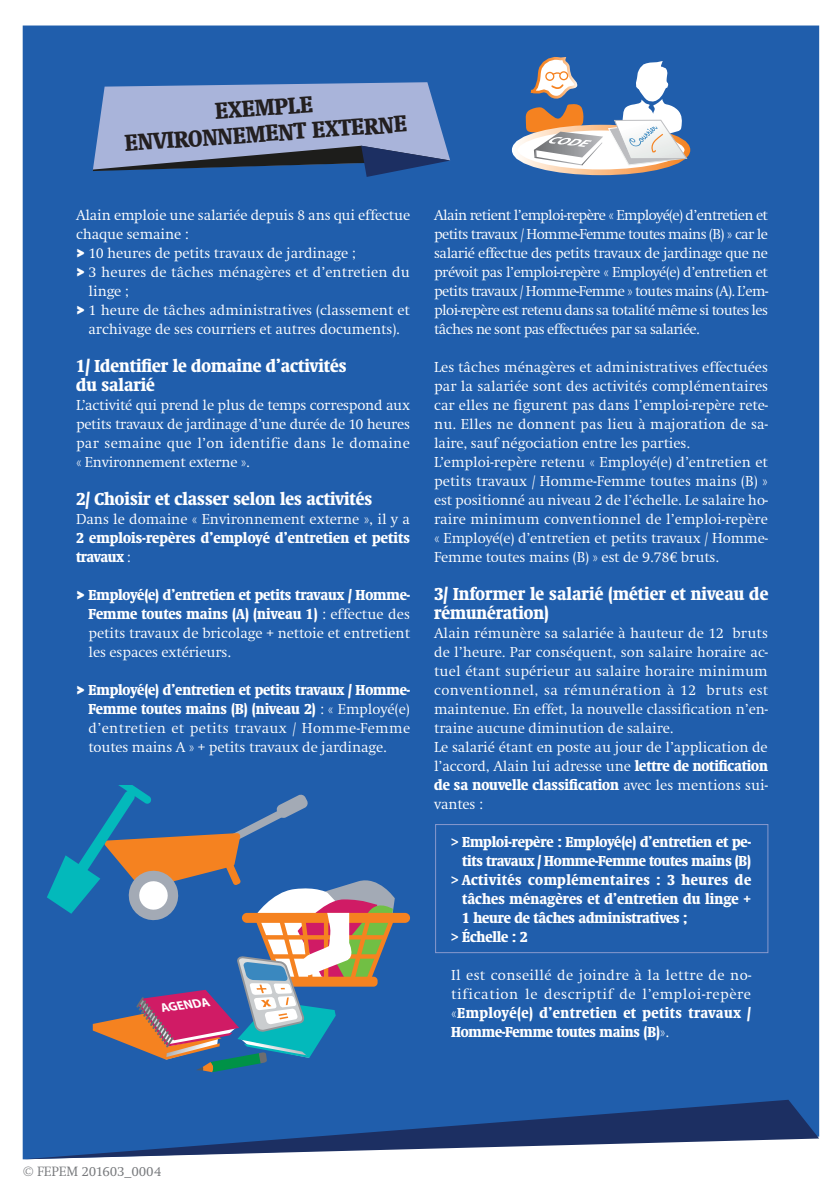
<style>
.page{position:relative;width:840px;height:1191px;background:#fff}
.page>*{position:absolute;margin:0;border:0;box-sizing:border-box;transform-origin:0 0}
.t1{font:700 condensed 24px/26px "Swift";color:#231f20;text-align:center}
.t2{font:700 condensed 18px/19px "Swift";color:#fff}
.t3{font:300 15px/19px "Swift";letter-spacing:-.005em;color:#fff;text-align:justify}
.t4{font:700 condensed 15px/19px "Swift";letter-spacing:-.005em;color:#fff}
.t5{font:700 condensed 15px "Swift";letter-spacing:.035em;color:#fff}
.t6{font:300 14px "Swift";letter-spacing:-.01em;color:#76787b}
.t7{font:italic 700 12.6px "Myriad Pro";color:#fff}
.s1{font-family:"Clan";font-weight:900}
.s2{font-weight:300;font-stretch:normal}
.s3{font-weight:700;font-stretch:condensed}
.s4{font-family:"Swift Neue LT Pro";font-weight:400}
</style>
<div class="page">
<div style="left:23px;top:26px;width:795px;height:1073px;background:#205eac"></div>
<svg style="left:93px;top:82px;width:357px;height:95px;background:#8295bf"></svg>
<svg style="left:23px;top:1099px;width:795px;height:60px;fill:#205eac"></svg>
<svg style="left:514px;top:128px;width:173px;height:44px"></svg>
<div style="left:511px;top:125px;width:179px;height:50px;border:6px solid #fff;border-radius:50%"></div>
<svg style="left:523px;top:55px;width:164px;height:110px"></svg>
<div style="left:242px;top:913px;width:168px;height:10px;background:#f58220;border-radius:5px"></div>
<svg style="left:47px;top:785px;width:350px;height:287px;background:#52749f"></svg>
<div style="left:435px;top:824px;width:333px;height:129px;border:1px solid #8899cd"></div>
<h1 class="t1" style="left:122px;top:105px;width:284px;rotate:-4deg">EXEMPLE<br>ENVIRONNEMENT EXTERNE</h1>
<p class="t3" style="left:76px;top:205px;width:335px">Alain emploie une salariée depuis 8 ans qui effectue</p>
<p class="t3" style="left:76px;top:224px;width:114px">chaque semaine :</p>
<p class="t3" style="left:76px;top:243px;width:281px"><span class="s1">&gt;</span> 10 heures de petits travaux de jardinage ;</p>
<p class="t3" style="left:76px;top:262px;width:335px"><span class="s1">&gt;</span> 3 heures de tâches ménagères et d’entretien du</p>
<p class="t3" style="left:89px;top:281px;width:42px">linge ;</p>
<p class="t3" style="left:76px;top:301px;width:335px"><span class="s1">&gt;</span> 1 heure de tâches administratives (classement et</p>
<p class="t3" style="left:89px;top:320px;width:312px">archivage de ses courriers et autres documents).</p>
<p class="t2" style="left:76px;top:356px;width:272px">1/ Identifier le domaine d’activités du salarié</p>
<p class="t3" style="left:76px;top:395px;width:335px">L’activité qui prend le plus de temps correspond aux petits travaux de jardinage d’une durée de 10 heures par semaine que l’on identifie dans le domaine « Environnement externe ».</p>
<p class="t2" style="left:76px;top:489px;width:297px">2/ Choisir et classer selon les activités</p>
<p class="t3" style="left:76px;top:509px;width:335px">Dans le domaine « Environnement externe », il y a</p>
<p class="t4" style="left:76px;top:528px;width:335px">2 emplois-repères d’employé d’entretien et petits travaux <span class="s2">:</span></p>
<p class="t3" style="left:89px;top:585px;width:323px;text-indent:-13px"><span class="s1">&gt;</span> <span class="s3">Employé(e) d’entretien et petits travaux / Homme-Femme toutes mains (A) (niveau 1)</span> : effectue des petits travaux de bricolage + nettoie et entretient les espaces extérieurs.</p>
<p class="t3" style="left:89px;top:680px;width:323px;text-indent:-13px"><span class="s1">&gt;</span> <span class="s3">Employé(e) d’entretien et petits travaux / Homme-Femme toutes mains (B) (niveau 2)</span> : « Employé(e) d’entretien et petits travaux / Homme-Femme toutes mains A » + petits travaux de jardinage.</p>
<p class="t7" style="left:161px;top:999px;width:50px;rotate:-7deg">AGENDA</p>
<p class="t3" style="left:434px;top:206px;width:335px">Alain retient l’emploi-repère « Employé(e) d’entretien et petits travaux / Homme-Femme toutes mains (B) » car le salarié effectue des petits travaux de jardinage que ne prévoit pas l’emploi-repère « Employé(e) d’entretien et petits travaux / Homme-Femme » toutes mains (A). L’em&shy;ploi-repère est retenu dans sa totalité même si toutes les tâches ne sont pas effectuées par sa salariée.</p>
<p class="t3" style="left:434px;top:358px;width:335px;text-align:left">Les tâches ménagères et administratives effectuées par la salariée sont des activités complémentaires car elles ne figurent pas dans l’emploi-repère rete&shy;nu. Elles ne donnent pas lieu à majoration de sa&shy;laire, sauf négociation entre les parties.<br>L’emploi-repère retenu « Employé(e) d’entretien et petits travaux / Homme-Femme toutes mains (B) » est positionné au niveau 2 de l’échelle. Le salaire ho&shy;raire minimum conventionnel de l’emploi-repère « Employé(e) d’entretien et petits travaux / Homme-Femme toutes mains (B) » est de 9.78<span class="s4">€</span> bruts.</p>
<p class="t2" style="left:434px;top:584px;width:335px">3/ Informer le salarié (métier et niveau de rémunération)</p>
<p class="t3" style="left:434px;top:623px;width:335px;text-align:left">Alain rémunère sa salariée à hauteur de 12€ bruts de l’heure. Par conséquent, son salaire horaire ac&shy;tuel étant supérieur au salaire horaire minimum conventionnel, sa rémunération à 12€ bruts est maintenue. En effet, la nouvelle classification n’en&shy;traine aucune diminution de salaire.<br>Le salarié étant en poste au jour de l’application de l’accord, Alain lui adresse une <span class="s3">lettre de notification de sa nouvelle classification</span> avec les mentions sui&shy;vantes :</p>
<p class="t4" style="left:451px;top:832px;width:301px">&gt; Emploi-repère : Employé(e) d’entretien et pe-</p>
<p class="t4" style="left:462px;top:851px;width:290px">tits travaux / Homme-Femme toutes mains (B)</p>
<p class="t5" style="left:451px;top:871px;width:301px">&gt; Activités complémentaires : 3 heures de</p>
<p class="t4" style="left:462px;top:889px;width:290px">tâches ménagères et d’entretien du linge +</p>
<p class="t4" style="left:462px;top:908px;width:227px">1 heure de tâches administratives ;</p>
<p class="t4" style="left:451px;top:927px;width:78px">&gt; Échelle : 2</p>
<p class="t3" style="left:451px;top:966px;width:301px">Il est conseillé de joindre à la lettre de no&shy;tification le descriptif de l’emploi-repère «<span class="s3">Employé(e) d’entretien et petits travaux / Homme-Femme toutes mains (B)</span>».</p>
<p class="t6" style="left:23px;top:1163px;width:140px">© FEPEM 201603_0004</p>
</div>
